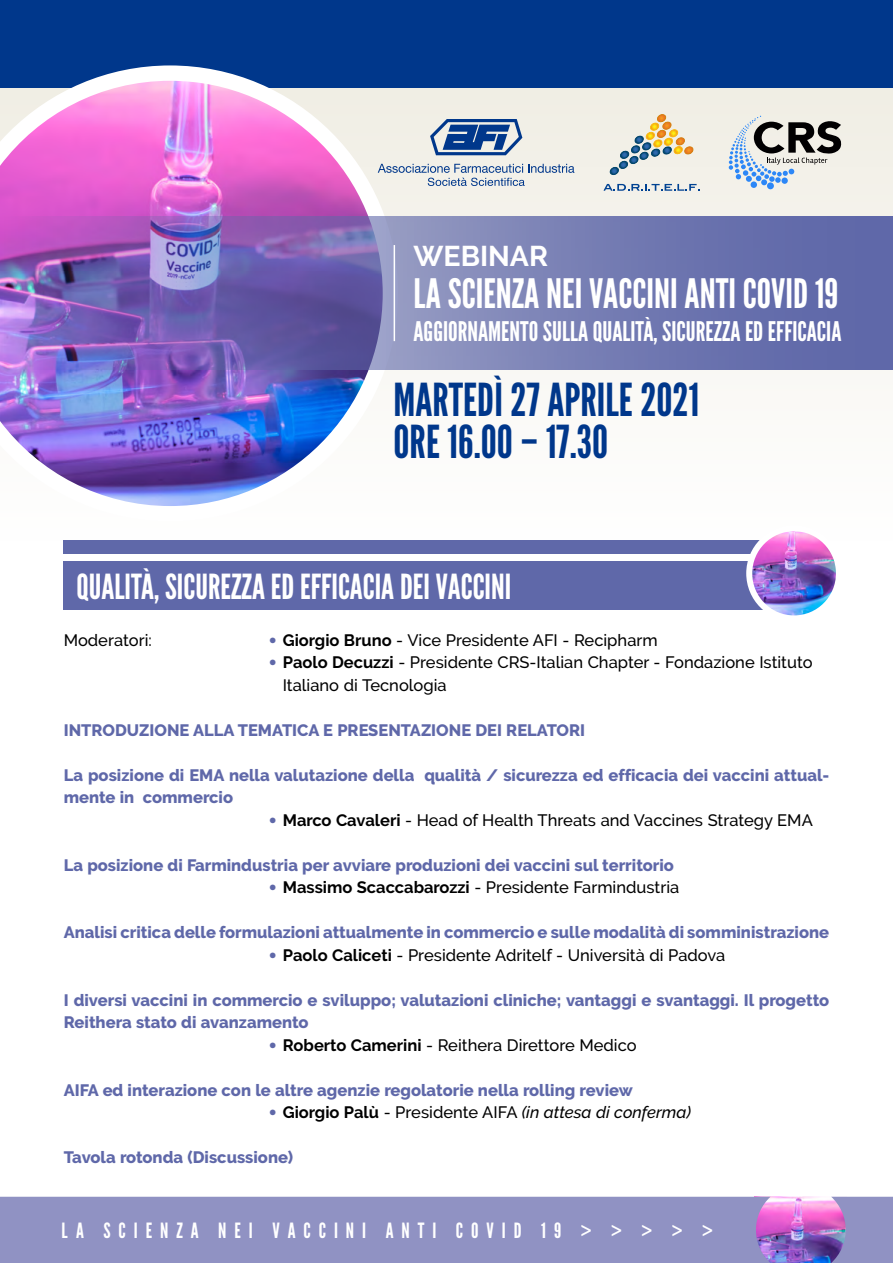
<style>
.page{position:relative;width:893px;height:1263px;background:#fff}
.page>*{position:absolute;margin:0;border:0;box-sizing:border-box;transform-origin:0 0}
.t1{font:45.3px/42px "League Gothic";color:#00378b}
.t2{font:40.5px "League Gothic";color:#fff}
.t3{font:34.5px "League Gothic";color:#fff}
.t4{font:700 28.5px "Raleway";color:#fff}
.t5{font:27px "League Gothic";color:#fff}
.t6{font:21px "League Gothic";letter-spacing:.38em;color:#fff}
.t7{font:800 16.5px/22.5px "Raleway";color:#5f68a9}
.t8{font:500 16.5px/22.5px "Raleway";color:#000}
.t9{font:italic 500 16.5px "Raleway";color:#000}
.s1{font-family:"Optima";font-weight:700;color:#5f68a9}
.s2{font-weight:700}
.s3{font-family:"Optima";font-weight:700;font-style:normal;color:#5f68a9}
.s4{font-weight:700;font-style:normal}
.s5{font-style:normal}
</style>
<div class="page">
<svg style="left:63px;top:87px;width:830px;height:454px"></svg>
<div style="left:0;top:0;width:893px;height:87px;background:#00378b"></div>
<svg style="left:63px;top:65px;width:335px;height:456px"></svg>
<img style="left:0;top:81px;width:383px;height:425px">
<svg style="left:0;top:217px;width:893px;height:153px;background:#7870b3"></svg>
<div style="left:64px;top:541px;width:729px;height:69px;background:#5f68a9"></div>
<div style="left:64px;top:554px;width:731px;height:6px;background:#fff"></div>
<img style="left:749px;top:528px;width:90px;height:90px;border-radius:45px">
<div style="left:746px;top:525px;width:96px;height:96px;border:6px solid #fff;border-radius:50%"></div>
<img style="left:770px;top:1197px;width:61px;height:66px">
<svg style="left:831px;top:1197px;width:62px;height:66px;background:#938bc0"></svg>
<div style="left:0;top:1197px;width:770px;height:66px;background:#9092c3"></div>
<hr style="left:394px;top:245px;width:1px;height:96px;background:#fff">
<svg style="left:430px;top:119px;width:92px;height:36px;background:#6685b1"></svg>
<svg style="left:378px;top:164px;width:196px;height:22px;background:#c6cfd7"></svg>
<div style="left:751px;top:181px;width:6px;height:7px;background:#2c87f7;border-radius:50%"></div>
<div style="left:767px;top:182px;width:7px;height:7px;background:#2c87f7;border-radius:50%"></div>
<svg style="left:729px;top:116px;width:113px;height:69px;background:#b0b7bb"></svg>
<svg style="left:604px;top:184px;width:95px;height:7px"></svg>
<svg style="left:609px;top:114px;width:85px;height:62px;background:#d8d4c2"></svg>
<h3 class="t4" style="left:414px;top:240px;width:136px">WEBINAR</h3>
<h2 class="t2" style="left:414px;top:270px;width:426px">LA SCIENZA NEI VACCINI ANTI COVID 19</h2>
<h3 class="t5" style="left:414px;top:315px;width:429px">AGGIORNAMENTO SULLA QUALITÀ, SICUREZZA ED EFFICACIA</h3>
<h1 class="t1" style="left:394px;top:379px;width:307px">MARTEDÌ 27 APRILE 2021<br>ORE 16.00 – 17.30</h1>
<h3 class="t3" style="left:77px;top:566px;width:436px">QUALITÀ, SICUREZZA ED EFFICACIA DEI VACCINI</h3>
<p class="t8" style="left:64px;top:629px;width:90px">Moderatori:</p>
<p class="t8" style="left:268px;top:629px;width:391px"><span class="s1">•</span> <span class="s2">Giorgio Bruno</span> - Vice Presidente AFI - Recipharm</p>
<p class="t8" style="left:283px;top:651px;width:531px;text-indent:-15px"><span class="s1">•</span> <span class="s2">Paolo Decuzzi</span> - Presidente CRS-Italian Chapter - Fondazione Istituto<br>Italiano di Tecnologia</p>
<p class="t7" style="left:64px;top:719px;width:523px">INTRODUZIONE ALLA TEMATICA E PRESENTAZIONE DEI RELATORI</p>
<p class="t7" style="left:64px;top:764px;width:767px">La posizione di EMA nella valutazione della qualità / sicurezza ed efficacia dei vaccini attual&shy;mente in commercio</p>
<p class="t8" style="left:268px;top:809px;width:547px"><span class="s1">•</span> <span class="s2">Marco Cavaleri</span> - Head of Health Threats and Vaccines Strategy EMA</p>
<p class="t7" style="left:64px;top:854px;width:612px">La posizione di Farmindustria per avviare produzioni dei vaccini sul territorio</p>
<p class="t8" style="left:268px;top:876px;width:413px"><span class="s1">•</span> <span class="s2">Massimo Scaccabarozzi</span> - Presidente Farmindustria</p>
<p class="t7" style="left:64px;top:921px;width:767px">Analisi critica delle formulazioni attualmente in commercio e sulle modalità di somministrazione</p>
<p class="t8" style="left:268px;top:944px;width:459px"><span class="s1">•</span> <span class="s2">Paolo Caliceti</span> - Presidente Adritelf - Università di Padova</p>
<p class="t7" style="left:64px;top:989px;width:767px">I diversi vaccini in commercio e sviluppo; valutazioni cliniche; vantaggi e svantaggi. Il progetto<br>Reithera stato di avanzamento</p>
<p class="t8" style="left:268px;top:1034px;width:370px"><span class="s1">•</span> <span class="s2">Roberto Camerini</span> - Reithera Direttore Medico</p>
<p class="t7" style="left:64px;top:1079px;width:571px">AIFA ed interazione con le altre agenzie regolatorie nella rolling review</p>
<p class="t9" style="left:268px;top:1103px;width:425px"><span class="s3">•</span> <span class="s4">Giorgio Palù</span> <span class="s5">- Presidente AIFA</span> (in attesa di conferma)</p>
<p class="t7" style="left:64px;top:1146px;width:231px">Tavola rotonda (Discussione)</p>
<p class="t6" style="left:62px;top:1217px;width:653px">LA SCIENZA NEI VACCINI ANTI COVID 19 &gt; &gt; &gt; &gt; &gt;</p>
</div>
